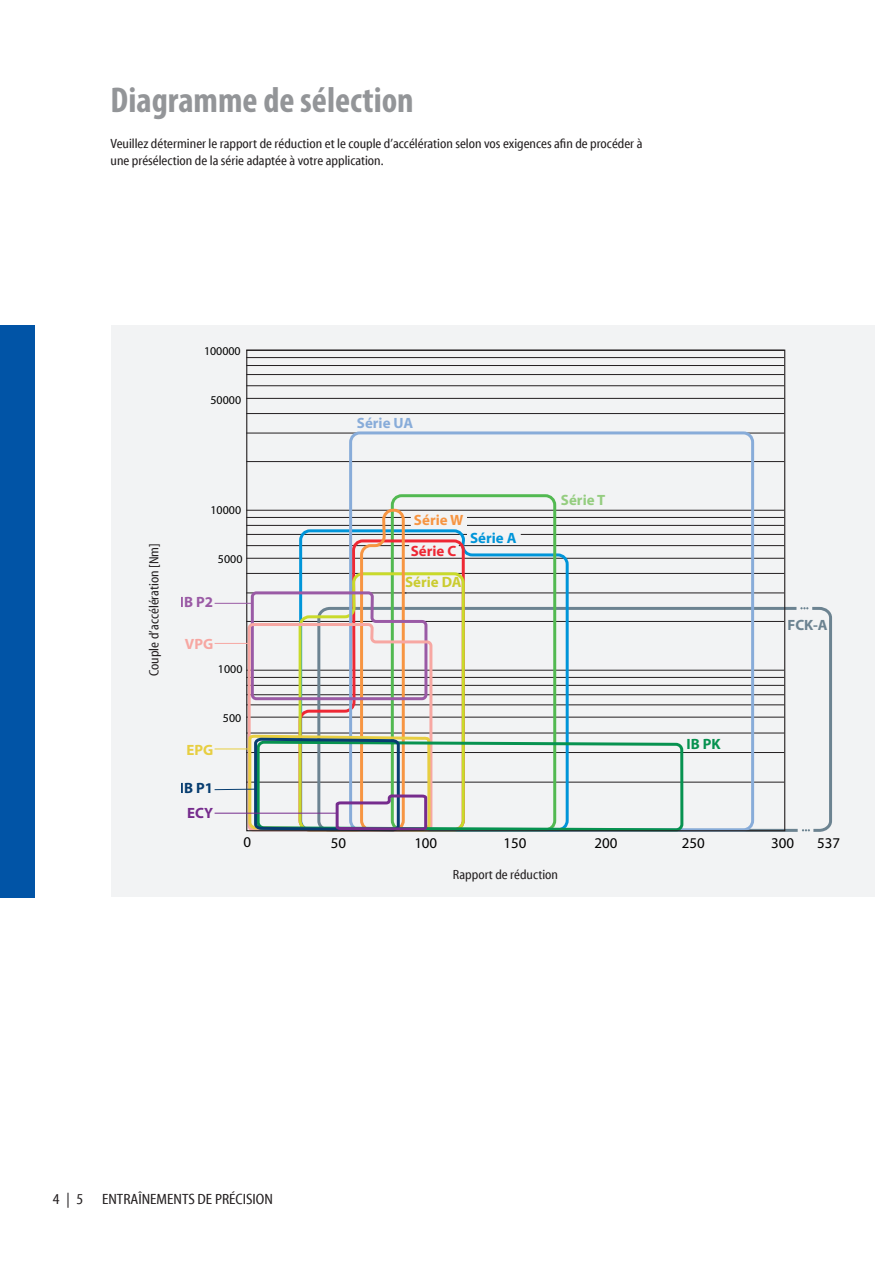
<style>
.page{position:relative;width:893px;height:1263px;background:#fff}
.page>*{position:absolute;margin:0;border:0;box-sizing:border-box;transform-origin:0 0}
.t1{font:700 condensed 36px "Myriad Pro";color:#939598}
.t2{font:condensed 15px "Myriad Web Pro";color:#231f20}
.t3{font:15px "Myriad Pro";color:#000}
.t4{font:700 15px "Myriad Pro";color:#88acd9}
.t5{font:700 15px "Myriad Pro";color:#cbcc31}
.t6{font:700 15px "Myriad Pro";color:#0095d9}
.t7{font:700 15px "Myriad Pro";color:#95cd80}
.t8{font:700 15px "Myriad Pro";color:#f79542}
.t9{font:700 15px "Myriad Pro";color:#ee2834}
.t10{font:700 15px "Myriad Pro";color:#6c8391}
.t11{font:700 15px "Myriad Pro";color:#079250}
.t12{font:700 15px "Myriad Pro";color:#073d70}
.t13{font:700 15px "Myriad Pro";color:#9a5aa5}
.t14{font:700 15px "Myriad Pro";color:#762c8d}
.t15{font:700 15px "Myriad Pro";color:#f7a7a2}
.t16{font:700 15px "Myriad Pro";color:#e7ce41}
.t17{font:condensed 13.5px/16.5px "Myriad Web Pro";color:#231f20}
.t18{font:12px "Myriad Pro";color:#000}
</style>
<div class="page">
<div style="left:111px;top:326px;width:764px;height:571px;background:#f2f3f4"></div>
<div style="left:0;top:325px;width:34px;height:572px;background:#0154a6"></div>
<hr style="left:403px;top:593px;width:381px;height:1px;background:#231f20">
<hr style="left:246px;top:573px;width:538px;height:1px;background:#231f20">
<hr style="left:246px;top:558px;width:538px;height:1px;background:#231f20">
<hr style="left:459px;top:545px;width:325px;height:1px;background:#231f20">
<hr style="left:521px;top:534px;width:263px;height:1px;background:#231f20">
<hr style="left:467px;top:525px;width:317px;height:1px;background:#231f20">
<hr style="left:467px;top:517px;width:317px;height:1px;background:#231f20">
<hr style="left:246px;top:510px;width:538px;height:1px;background:#231f20">
<hr style="left:246px;top:461px;width:538px;height:1px;background:#231f20">
<hr style="left:246px;top:433px;width:538px;height:1px;background:#231f20">
<hr style="left:246px;top:413px;width:538px;height:1px;background:#231f20">
<hr style="left:246px;top:398px;width:538px;height:1px;background:#231f20">
<hr style="left:246px;top:385px;width:538px;height:1px;background:#231f20">
<hr style="left:246px;top:374px;width:538px;height:1px;background:#231f20">
<hr style="left:246px;top:365px;width:538px;height:1px;background:#231f20">
<hr style="left:246px;top:357px;width:538px;height:1px;background:#231f20">
<svg style="left:685px;top:605px;width:113px;height:227px"></svg>
<div style="left:349px;top:431px;width:405px;height:400px;border:3px solid #88acd9;border-radius:9px"></div>
<svg style="left:214px;top:507px;width:471px;height:325px"></svg>
<svg style="left:800px;top:606px;width:32px;height:226px"></svg>
<h1 class="t1" style="left:111px;top:78px;width:305px">Diagramme de sélection</h1>
<p class="t17" style="left:111px;top:136px;width:533px">Veuillez déterminer le rapport de réduction et le couple d’accélération selon vos exigences afin de procéder à une présélection de la série adaptée à votre application.</p>
<p class="t18" style="left:204px;top:343px;width:38px">100000</p>
<p class="t18" style="left:210px;top:392px;width:32px">50000</p>
<p class="t4" style="left:357px;top:413px;width:58px">Série UA</p>
<p class="t17" style="left:146px;top:676px;width:134px;rotate:-90deg">Couple d’accélération [Nm]</p>
<p class="t18" style="left:210px;top:503px;width:32px">10000</p>
<p class="t18" style="left:218px;top:552px;width:26px">5000</p>
<p class="t13" style="left:180px;top:593px;width:35px">IB P2</p>
<p class="t15" style="left:185px;top:634px;width:30px">VPG</p>
<p class="t18" style="left:218px;top:662px;width:26px">1000</p>
<p class="t16" style="left:186px;top:740px;width:28px">EPG</p>
<p class="t18" style="left:223px;top:710px;width:20px">500</p>
<p class="t12" style="left:180px;top:778px;width:35px">IB P1</p>
<p class="t14" style="left:187px;top:803px;width:27px">ECY</p>
<p class="t8" style="left:414px;top:511px;width:51px">Série W</p>
<p class="t9" style="left:411px;top:541px;width:47px">Série C</p>
<p class="t5" style="left:405px;top:572px;width:58px">Série DA</p>
<p class="t6" style="left:470px;top:528px;width:48px">Série A</p>
<p class="t7" style="left:561px;top:490px;width:46px">Série T</p>
<p class="t11" style="left:686px;top:734px;width:36px">IB PK</p>
<p class="t10" style="left:787px;top:615px;width:42px">FCK-A</p>
<p class="t3" style="left:244px;top:832px;width:9px">0</p>
<p class="t3" style="left:331px;top:834px;width:17px">50</p>
<p class="t3" style="left:414px;top:834px;width:24px">100</p>
<p class="t3" style="left:503px;top:834px;width:24px">150</p>
<p class="t3" style="left:595px;top:834px;width:24px">200</p>
<p class="t3" style="left:682px;top:834px;width:24px">250</p>
<p class="t3" style="left:771px;top:834px;width:24px">300</p>
<p class="t3" style="left:817px;top:834px;width:24px">537</p>
<p class="t17" style="left:453px;top:866px;width:107px">Rapport de réduction</p>
<p class="t2" style="left:53px;top:1191px;width:222px">4 | 5 ENTRAÎNEMENTS DE PRÉCISION</p>
</div>
